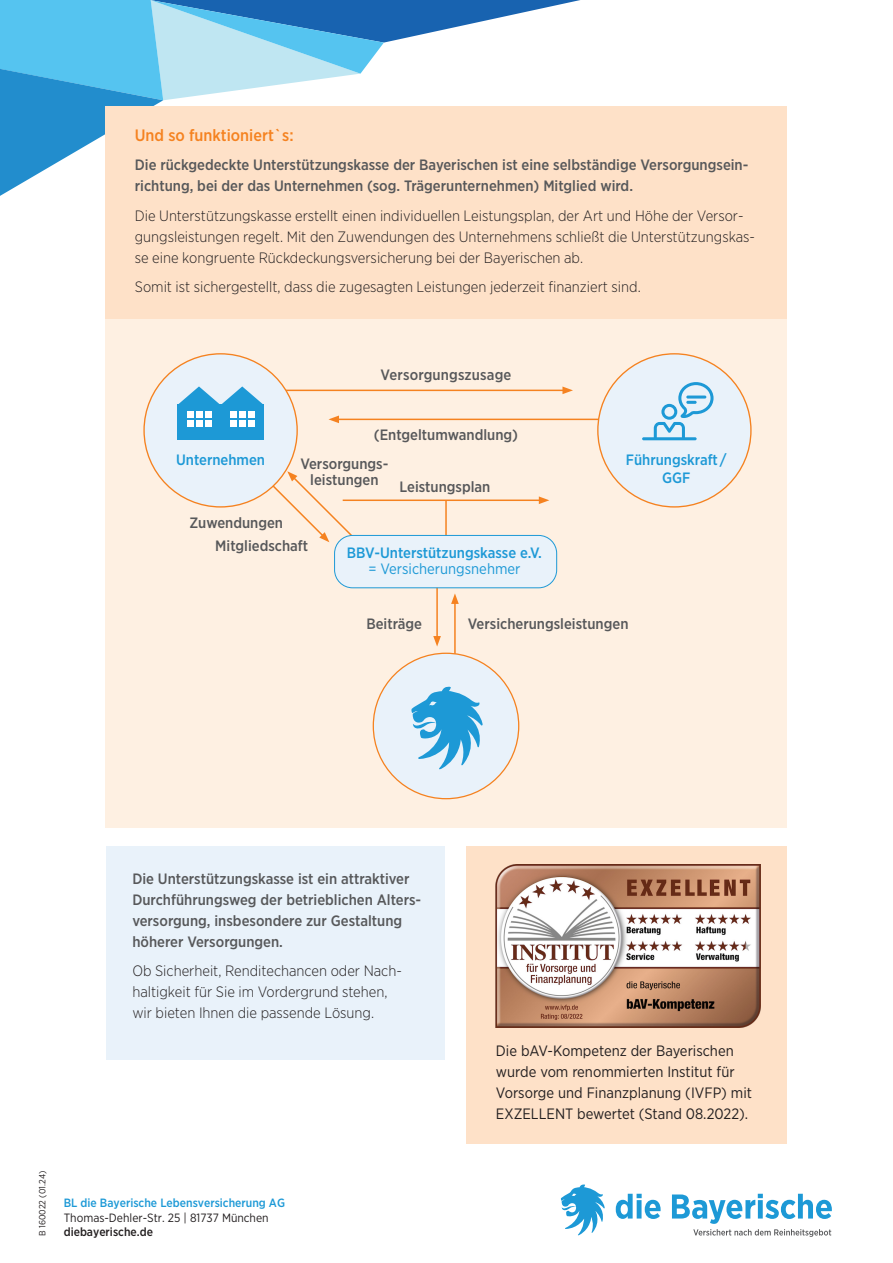
<style>
.page{position:relative;width:893px;height:1263px;background:#fff}
.page>*{position:absolute;margin:0;border:0;box-sizing:border-box;transform-origin:0 0}
.subhead_11{font:500 16.5px "Gotham Narrow";color:#f58220}
.fliess_10{font:300 15px/21px "Gotham Narrow";color:#231f20}
.fliess_10-2{font:500 15px/21px "Gotham Narrow";color:#57585a}
.fliess{font:500 15px/16.5px "Gotham Narrow";color:#57585a;text-align:center}
.fliess_10-3{font:15px/21px "Gotham Narrow";color:#231f20}
.fliess-2{font:500 15px/18px "Gotham Narrow";color:#1d99d6;text-align:center}
.fliess-3{font:15px "Gotham Narrow";color:#1d99d6}
.t1{font:500 12px "Gotham Narrow";color:#1d99d6}
.t2{font:12px "Gotham Narrow";color:#231f20}
.t3{font:500 12px "Gotham Narrow";color:#231f20}
.t4{font:9px "Gotham Narrow";color:#231f20}
</style>
<div class="page">
<svg style="left:0;top:0;width:580px;height:196px"></svg>
<div style="left:105px;top:313px;width:682px;height:515px;background:#fef0e2"></div>
<div style="left:105px;top:106px;width:682px;height:213px;background:#fee1c8"></div>
<div style="left:107px;top:846px;width:338px;height:213px;background:#e9f2fa"></div>
<svg style="left:241px;top:453px;width:148px;height:96px"></svg>
<hr style="left:436px;top:581px;width:2px;height:57px;background:#f58220">
<svg style="left:433px;top:636px;width:8px;height:10px"></svg>
<hr style="left:454px;top:602px;width:2px;height:62px;background:#f58220">
<svg style="left:451px;top:593px;width:8px;height:11px"></svg>
<hr style="left:281px;top:390px;width:284px;height:1px;background:#f58220">
<svg style="left:562px;top:386px;width:11px;height:8px"></svg>
<hr style="left:343px;top:499px;width:198px;height:2px;background:#f58220">
<svg style="left:539px;top:496px;width:10px;height:8px"></svg>
<hr style="left:337px;top:419px;width:265px;height:1px;background:#f58220">
<svg style="left:328px;top:415px;width:11px;height:8px"></svg>
<div style="left:373px;top:653px;width:146px;height:146px;background:#e9f2fa;border-radius:50%"></div>
<svg style="left:411px;top:686px;width:72px;height:83px"></svg>
<div style="left:144px;top:354px;width:153px;height:153px;background:#e9f2fa;border-radius:50%"></div>
<div style="left:177px;top:405px;width:87px;height:35px;background:#1d99d6"></div>
<svg style="left:177px;top:386px;width:87px;height:19px"></svg>
<div style="left:187px;top:412px;width:7px;height:6px;background:#fff"></div>
<div style="left:187px;top:421px;width:7px;height:6px;background:#fff"></div>
<svg style="left:196px;top:412px;width:15px;height:15px"></svg>
<div style="left:230px;top:412px;width:7px;height:6px;background:#fff"></div>
<div style="left:239px;top:412px;width:7px;height:6px;background:#fff"></div>
<div style="left:248px;top:412px;width:7px;height:6px;background:#fff"></div>
<div style="left:230px;top:421px;width:7px;height:6px;background:#fff"></div>
<div style="left:239px;top:421px;width:7px;height:6px;background:#fff"></div>
<div style="left:248px;top:421px;width:7px;height:6px;background:#fff"></div>
<div style="left:598px;top:354px;width:153px;height:153px;background:#e9f2fa;border-radius:50%"></div>
<svg style="left:642px;top:382px;width:71px;height:58px"></svg>
<hr style="left:445px;top:500px;width:2px;height:58px;background:#f58220">
<div style="left:335px;top:535px;width:222px;height:53px;background:#e9f2fa;border-radius:18px"></div>
<div style="left:334px;top:535px;width:223px;height:53px;border:1px solid #1d99d6;border-radius:18px"></div>
<svg style="left:616px;top:1194px;width:45px;height:25px"></svg>
<svg style="left:672px;top:1194px;width:160px;height:43px"></svg>
<svg style="left:561px;top:1184px;width:44px;height:51px"></svg>
<div style="left:466px;top:846px;width:321px;height:298px;background:#fee1c8"></div>
<img style="left:495px;top:864px;width:265px;height:163px">
<p class="subhead_11" style="left:135px;top:125px;width:160px">Und so funktioniert`s:</p>
<p class="fliess_10-2" style="left:135px;top:154px;width:615px">Die rückgedeckte Unterstützungskasse der Bayerischen ist eine selbständige Versorgungsein&shy;richtung, bei der das Unternehmen (sog. Trägerunternehmen) Mitglied wird.</p>
<p class="fliess_10" style="left:135px;top:205px;width:622px">Die Unterstützungskasse erstellt einen individuellen Leistungsplan, der Art und Höhe der Versor&shy;gungsleistungen regelt. Mit den Zuwendungen des Unternehmens schließt die Unterstützungskas&shy;se eine kongruente Rückdeckungsversicherung bei der Bayerischen ab.</p>
<p class="fliess_10" style="left:135px;top:276px;width:507px">Somit ist sichergestellt, dass die zugesagten Leistungen jederzeit finanziert sind.</p>
<p class="fliess" style="left:381px;top:366px;width:132px">Versorgungszusage</p>
<p class="fliess" style="left:374px;top:426px;width:146px">(Entgeltumwandlung)</p>
<p class="fliess" style="left:399px;top:479px;width:92px">Leistungsplan</p>
<p class="fliess-2" style="left:176px;top:451px;width:91px">Unternehmen</p>
<p class="fliess-2" style="left:626px;top:451px;width:102px">Führungskraft /<br>GGF</p>
<p class="fliess" style="left:300px;top:455px;width:90px">Versorgungs&shy;leistungen</p>
<p class="fliess" style="left:189px;top:515px;width:95px">Zuwendungen</p>
<p class="fliess" style="left:215px;top:537px;width:94px">Mitgliedschaft</p>
<p class="fliess-2" style="left:347px;top:543px;width:197px">BBV-Unterstützungskasse e.V.</p>
<p class="fliess-3" style="left:368px;top:560px;width:154px">= Versicherungsnehmer</p>
<p class="fliess" style="left:366px;top:615px;width:57px">Beiträge</p>
<p class="fliess" style="left:468px;top:615px;width:162px">Versicherungsleistungen</p>
<p class="fliess_10-2" style="left:132px;top:868px;width:290px">Die Unterstützungskasse ist ein attraktiver Durchführungsweg der betrieblichen Alters&shy;versorgung, insbesondere zur Gestaltung höherer Versorgungen.</p>
<p class="fliess_10" style="left:132px;top:960px;width:271px">Ob Sicherheit, Renditechancen oder Nach&shy;haltigkeit für Sie im Vordergrund stehen, wir bieten Ihnen die passende Lösung.</p>
<p class="t4" style="left:37px;top:1236px;width:67px;rotate:-90deg">B 160022 (01.24)</p>
<p class="t1" style="left:64px;top:1195px;width:223px">BL die Bayerische Lebensversicherung AG</p>
<p class="t2" style="left:64px;top:1210px;width:206px">Thomas-Dehler-Str. 25 | 81737 München</p>
<p class="t3" style="left:64px;top:1224px;width:91px">diebayerische.de</p>
<p class="fliess_10-3" style="left:496px;top:1039px;width:258px">Die bAV-Kompetenz der Bayerischen wurde vom renommierten Institut für Vorsorge und Finanzplanung (IVFP) mit EXZELLENT bewertet (Stand 08.2022).</p>
</div>
